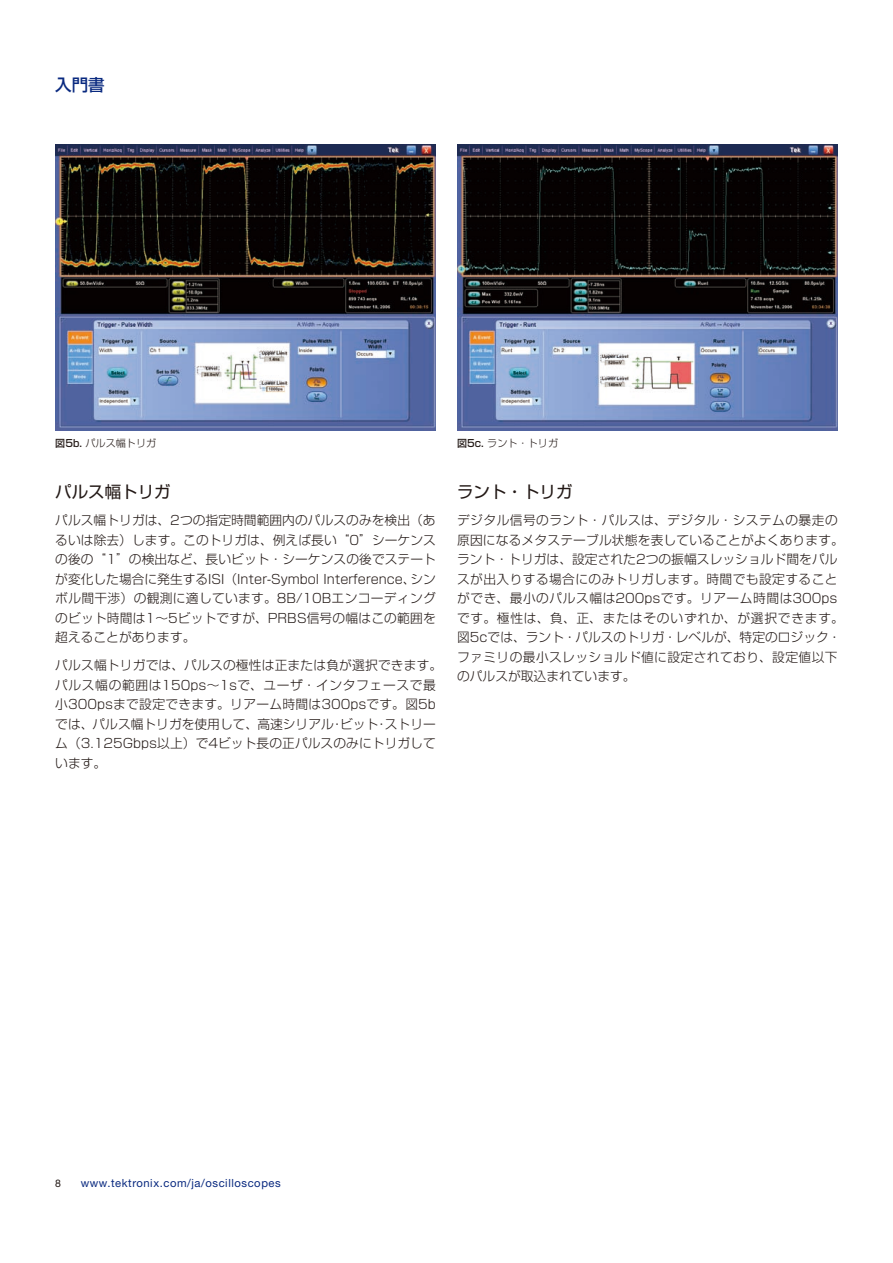
<style>
.page{position:relative;width:893px;height:1263px;background:#fff}
.page>*{position:absolute;margin:0;border:0;box-sizing:border-box;transform-origin:0 0}
.t1{font:16.5px "Shin Go Pro";color:#231916}
.t2{font:500 16.5px "Shin Go Pro";color:#09297f}
.t3{font:300 12.75px/19.5px "Shin Go Pro";letter-spacing:.015em;color:#231916}
.t4{font:11.25px "Helvetica Neue";letter-spacing:.05em;color:#09297f}
.t5{font:10.5px "Helvetica Neue";color:#231916}
.t6{font:300 10.2px "Shin Go Pro";color:#231916}
.s1{font-weight:500}
</style>
<div class="page">
<img style="left:55px;top:145px;width:381px;height:285px">
<img style="left:457px;top:145px;width:381px;height:285px">
<p class="t2" style="left:55px;top:71px;width:51px">入門書</p>
<p class="t6" style="left:55px;top:435px;width:103px"><span class="s1">図5b.</span> パルス幅トリガ</p>
<p class="t6" style="left:457px;top:435px;width:103px"><span class="s1">図5c.</span> ラント・トリガ</p>
<p class="t1" style="left:55px;top:478px;width:117px">パルス幅トリガ</p>
<p class="t3" style="left:55px;top:509px;width:382px;text-align:justify">パルス幅トリガは、2つの指定時間範囲内のパルスのみを検出（あるいは除去）します。このトリガは、例えば長い“0”シーケンスの後の“1”の検出など、長いビット・シーケンスの後でステートが変化した場合に発生するISI（Inter-Symbol Interference、シンボル間干渉）の観測に適しています。8B/10Bエンコーディングのビット時間は1〜5ビットですが、PRBS信号の幅はこの範囲を超えることがあります。</p>
<p class="t3" style="left:55px;top:654px;width:388px">パルス幅トリガでは、パルスの極性は正または負が選択できます。パルス幅の範囲は150ps〜1sで、ユーザ・インタフェースで最小300psまで設定できます。リアーム時間は300psです。図5bでは、パルス幅トリガを使用して、高速シリアル・ビット・ストリーム（3. 125Gbps以上）で4ビット長の正パルスのみにトリガしています。</p>
<p class="t1" style="left:457px;top:478px;width:117px">ラント・トリガ</p>
<p class="t3" style="left:457px;top:509px;width:388px">デジタル信号のラント・パルスは、デジタル・システムの暴走の原因になるメタステーブル状態を表していることがよくあります。ラント・トリガは、設定された2つの振幅スレッショルド間をパルスが出入りする場合にのみトリガします。時間でも設定することができ、最小のパルス幅は200psです。リアーム時間は300psです。極性は、負、正、またはそのいずれか、が選択できます。図5cでは、ラント・パルスのトリガ・レベルが、特定のロジック・ファミリの最小スレッショルド値に設定されており、設定値以下のパルスが取込まれています。</p>
<p class="t5" style="left:55px;top:1177px;width:7px">8</p>
<p class="t4" style="left:81px;top:1176px;width:201px">www.tektronix.com/ja/oscilloscopes</p>
</div>
